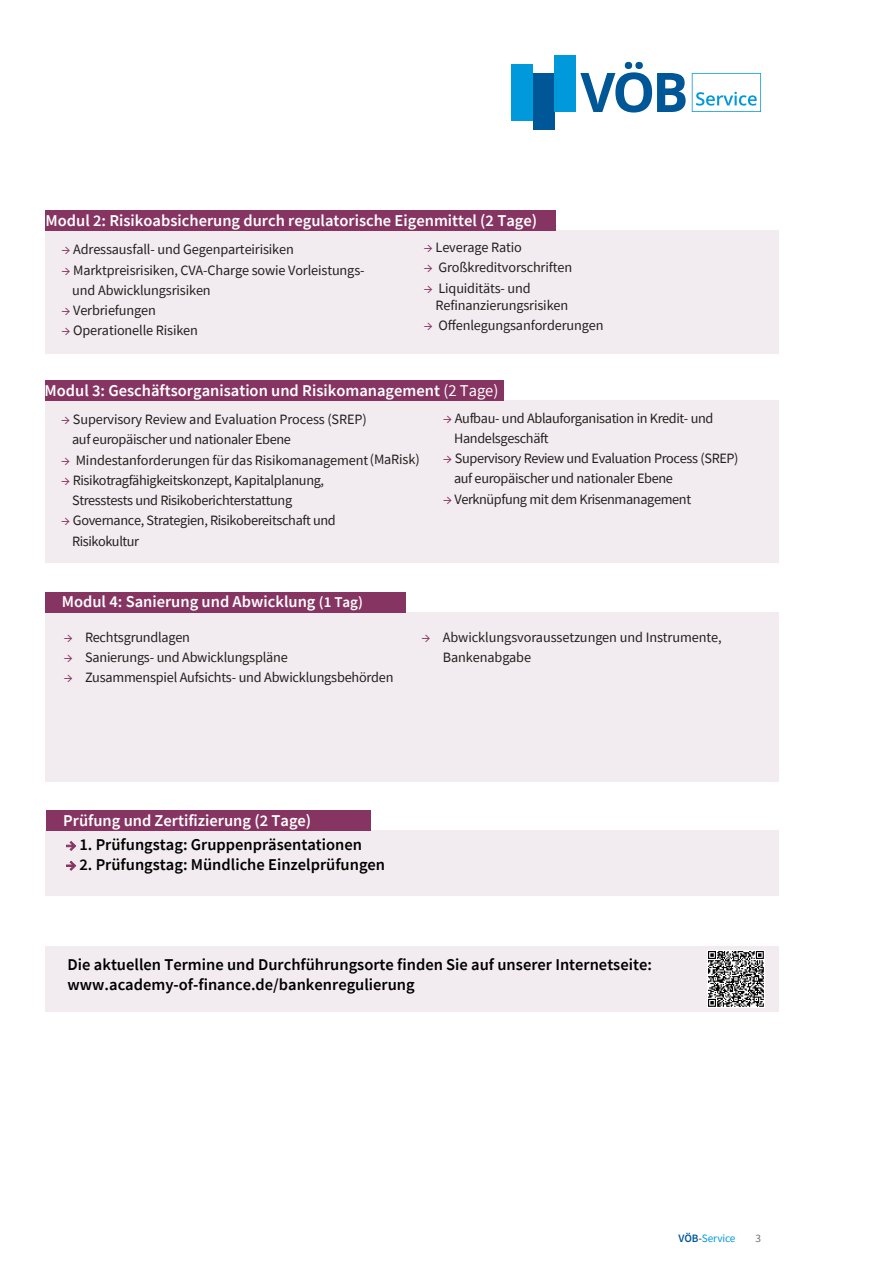
<style>
.page{position:relative;width:893px;height:1263px;background:#fff}
.page>*{position:absolute;margin:0;border:0;box-sizing:border-box;transform-origin:0 0}
.t1{font:600 16.5px/19.8px "Source Sans Pro";color:#000}
.t2{font:600 16.5px "Source Sans Pro";color:#fff}
.t3{font:14.25px/20.2px "Source Sans Pro";letter-spacing:-.01em;color:#231f20}
.t4{font:14.25px/20.2px "Source Sans Pro";letter-spacing:-.025em;color:#231f20}
.t5{font:11.25px "Source Sans Pro";letter-spacing:-.01em;color:#0099dc}
.t6{font:11.25px "Source Sans Pro";color:#6c6d70}
.s1{color:#863563}
.s2{font-weight:400}
.s3{font-style:inherit}
.s4{font-size:15px}
.s5{color:#873664}
.s6{font-weight:600;color:#005798}
.s7{font-weight:600;color:#6c6d70}
</style>
<div class="page">
<div style="left:45px;top:830px;width:734px;height:66px;background:#f2ebef"></div>
<div style="left:45px;top:612px;width:734px;height:170px;background:#f2ebef"></div>
<div style="left:45px;top:401px;width:734px;height:162px;background:#f2ebef"></div>
<div style="left:45px;top:230px;width:734px;height:123px;background:#f2ebef"></div>
<div style="left:46px;top:210px;width:510px;height:20px;background:#863563"></div>
<div style="left:46px;top:381px;width:458px;height:20px;background:#863563"></div>
<div style="left:46px;top:592px;width:360px;height:20px;background:#863563"></div>
<div style="left:46px;top:810px;width:324px;height:20px;background:#863563"></div>
<div style="left:511px;top:64px;width:22px;height:57px;background:#0099dc"></div>
<div style="left:533px;top:73px;width:21px;height:56px;background:#005798"></div>
<div style="left:554px;top:56px;width:22px;height:56px;background:#0099dc"></div>
<svg style="left:580px;top:62px;width:106px;height:51px"></svg>
<svg style="left:692px;top:73px;width:69px;height:39px"></svg>
<div style="left:45px;top:946px;width:734px;height:66px;background:#f2ebef"></div>
<img style="left:707px;top:950px;width:58px;height:57px">
<p class="t2" style="left:45px;top:210px;width:493px">Modul 2: Risikoabsicherung durch regulatorische Eigenmittel (2 Tage)</p>
<p class="t3" style="left:61px;top:239px;width:234px"><span class="s1">→</span> Adressausfall- und Gegenparteirisiken</p>
<p class="t3" style="left:72px;top:260px;width:294px;text-indent:-11px"><span class="s1">→</span> Marktpreisrisiken, CVA-Charge sowie Vorleistungs&shy;und Abwicklungsrisiken</p>
<p class="t3" style="left:61px;top:300px;width:96px"><span class="s1">→</span> Verbriefungen</p>
<p class="t3" style="left:61px;top:320px;width:138px"><span class="s1">→</span> Operationelle Risiken</p>
<p class="t3" style="left:424px;top:237px;width:100px"><span class="s1">→</span> Leverage Ratio</p>
<p class="t3" style="left:424px;top:257px;width:150px"><span class="s1">→</span> Großkreditvorschriften</p>
<p class="t3" style="left:436px;top:279px;width:134px;line-height:17.1px;text-indent:-12px"><span class="s1">→</span> Liquiditäts- und<br>Refinanzierungsrisiken</p>
<p class="t3" style="left:424px;top:315px;width:181px"><span class="s1">→</span> Offenlegungsanforderungen</p>
<p class="t2" style="left:45px;top:380px;width:455px">Modul 3: Geschäftsorganisation und Risikomanagement <span class="s2">(2 Tage)</span></p>
<p class="t3" style="left:72px;top:409px;width:296px;text-indent:-11px"><span class="s1">→</span> Supervisory Review and Evaluation Process (SREP) <span class="s3">auf europäischer und nationaler Ebene</span></p>
<p class="t3" style="left:61px;top:450px;width:360px"><span class="s1">→</span> Mindestanforderungen für das Risikomanagement(MaRisk)</p>
<p class="t4" style="left:72px;top:470px;width:254px;text-indent:-11px"><span class="s1">→</span> Risikotragfähigkeitskonzept, Kapitalplanung,<br>Stresstests und Risikoberichterstattung</p>
<p class="t4" style="left:72px;top:510px;width:265px;text-indent:-11px"><span class="s1">→</span> Governance, Strategien, Risikobereitschaft und<br>Risikokultur</p>
<p class="t2" style="left:62px;top:591px;width:303px">Modul 4: Sanierung und Abwicklung <span class="s4">(1 Tag)</span></p>
<p class="t4" style="left:454px;top:408px;width:261px;text-indent:-11px"><span class="s1">→</span> Aufbau- und Ablauforganisation in Kredit- und<br>Handelsgeschäft</p>
<p class="t4" style="left:454px;top:448px;width:286px;text-indent:-11px"><span class="s1">→</span> Supervisory Review und Evaluation Process (SREP) auf europäischer und nationaler Ebene</p>
<p class="t4" style="left:443px;top:489px;width:249px"><span class="s5">→</span> Verknüpfung mit dem Krisenmanagement</p>
<p class="t3" style="left:64px;top:626px;width:128px"><span class="s1">→</span> Rechtsgrundlagen</p>
<p class="t3" style="left:64px;top:647px;width:225px"><span class="s1">→</span> Sanierungs- und Abwicklungspläne</p>
<p class="t3" style="left:64px;top:667px;width:331px"><span class="s1">→</span> Zusammenspiel Aufsichts- und Abwicklungsbehörden</p>
<p class="t3" style="left:443px;top:626px;width:280px;text-indent:-21px"><span class="s1">→</span> Abwicklungsvoraussetzungen und Instrumente,<br>Bankenabgabe</p>
<p class="t2" style="left:63px;top:810px;width:250px">Prüfung und Zertifizierung (2 Tage)</p>
<p class="t1" style="left:66px;top:834px;width:298px"><span class="s5">→</span> 1. Prüfungstag: Gruppenpräsentationen</p>
<p class="t1" style="left:66px;top:854px;width:321px"><span class="s5">→</span> 2. Prüfungstag: Mündliche Einzelprüfungen</p>
<p class="t1" style="left:68px;top:954px;width:586px">Die aktuellen Termine und Durchführungsorte finden Sie auf unserer Internetseite: www.academy-of-finance.de/bankenregulierung</p>
<p class="t5" style="left:678px;top:1231px;width:58px"><span class="s6">VÖB</span><span class="s7">-</span>Service</p>
<p class="t6" style="left:755px;top:1231px;width:7px">3</p>
</div>
